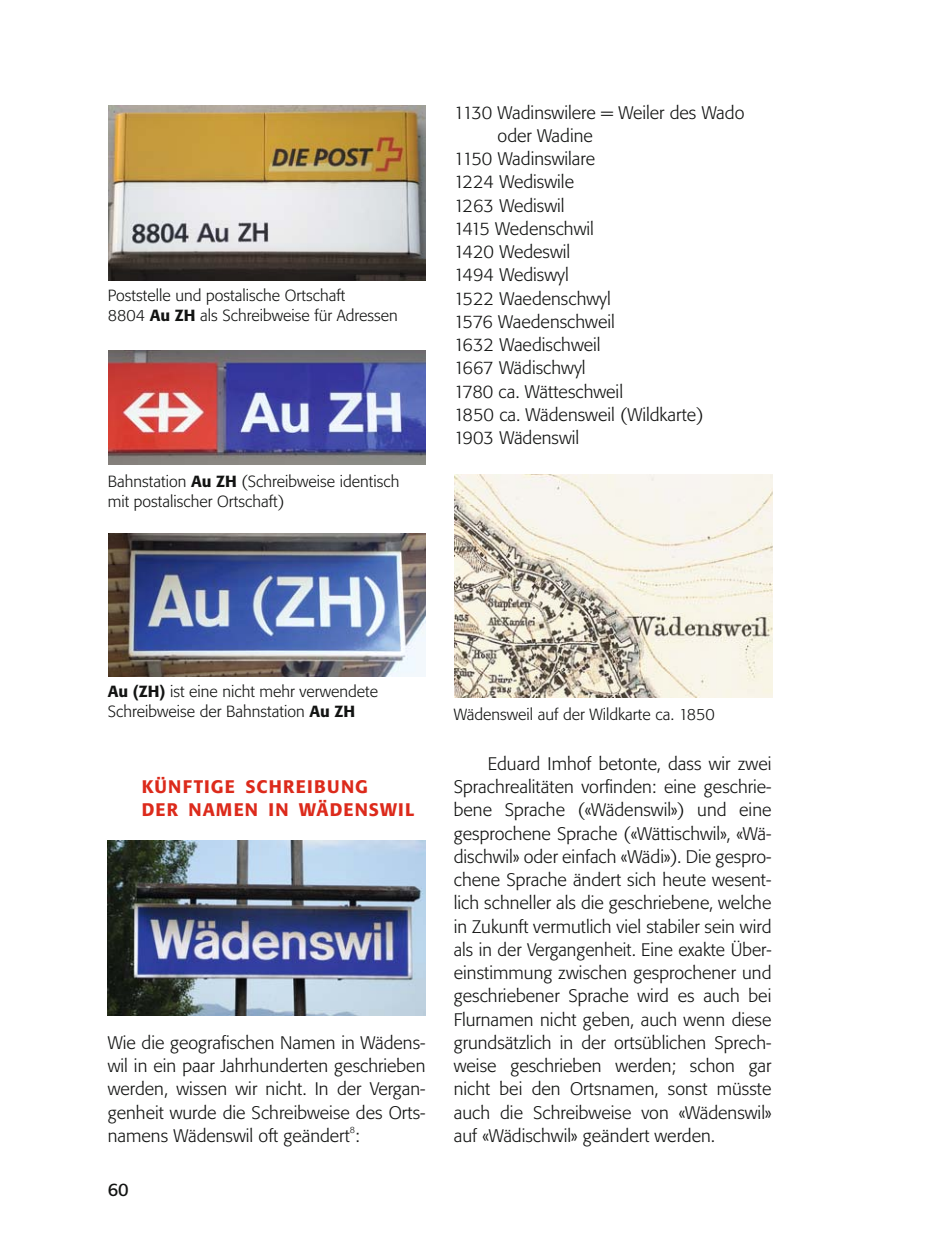
<style>
.page{position:relative;width:936px;height:1248px;background:#fff}
.page>*{position:absolute;margin:0;border:0;box-sizing:border-box;transform-origin:0 0}
.t1{font:300 18px/23.2px "Formata BQ";color:#131413;text-align:justify}
.t2{font:500 18px/23.2px "Formata BQ";letter-spacing:.06em;color:#dc2a1b}
.t3{font:18px "Formata BQ";color:#131413}
.t4{font:300 16px/20px "Formata BQ";color:#131413}
.t5{font:300 9px "Formata BQ";color:#131413}
.s1{font-weight:500}
</style>
<div class="page">
<img style="left:108px;top:106px;width:318px;height:174px">
<img style="left:108px;top:350px;width:318px;height:114px">
<img style="left:108px;top:533px;width:318px;height:144px">
<img style="left:454px;top:474px;width:318px;height:223px">
<img style="left:108px;top:840px;width:317px;height:175px">
<p class="t4" style="left:108px;top:287px;width:292px">Poststelle und postalische Ortschaft<br>8804 <span class="s1">Au ZH</span> als Schreibweise für Adressen</p>
<p class="t4" style="left:108px;top:473px;width:293px">Bahnstation <span class="s1">Au ZH</span> (Schreibweise identisch mit postalischer Ortschaft)</p>
<p class="t1" style="left:454px;top:102px;width:292px">1130 Wadinswilere = Weiler des Wado</p>
<p class="t1" style="left:497px;top:125px;width:97px">oder Wadine</p>
<p class="t1" style="left:454px;top:148px;width:143px">1150 Wadinswilare</p>
<p class="t1" style="left:454px;top:172px;width:122px">1224 Wediswile</p>
<p class="t1" style="left:454px;top:195px;width:112px">1263 Wediswil</p>
<p class="t1" style="left:454px;top:218px;width:142px">1415 Wedenschwil</p>
<p class="t1" style="left:454px;top:241px;width:118px">1420 Wedeswil</p>
<p class="t1" style="left:454px;top:265px;width:116px">1494 Wediswyl</p>
<p class="t1" style="left:454px;top:288px;width:158px">1522 Waedenschwyl</p>
<p class="t1" style="left:454px;top:311px;width:163px">1576 Waedenschweil</p>
<p class="t1" style="left:454px;top:334px;width:148px">1632 Waedischweil</p>
<p class="t1" style="left:454px;top:358px;width:133px">1667 Wädischwyl</p>
<p class="t1" style="left:454px;top:381px;width:171px">1780 ca. Wätteschweil</p>
<p class="t1" style="left:454px;top:404px;width:251px">1850 ca. Wädensweil (Wildkarte)</p>
<p class="t1" style="left:454px;top:427px;width:127px">1903 Wädenswil</p>
<p class="t4" style="left:108px;top:682px;width:272px"><span class="s1">Au (ZH)</span> ist eine nicht mehr verwendete<br>Schreibweise der Bahnstation <span class="s1">Au ZH</span></p>
<p class="t2" style="left:142px;top:776px;width:274px">KÜNFTIGE SCHREIBUNG<br>DER NAMEN IN WÄDENSWIL</p>
<p class="t1" style="left:108px;top:1032px;width:319px">Wie die geografischen Namen in Wädens&shy;wil in ein paar Jahrhunderten ge schrieben werden, wissen wir nicht. In der Vergan&shy;genheit wurde die Schreibweise des Orts&shy;namens Wädenswil oft geändert :</p>
<p class="t5" style="left:350px;top:1125px;width:7px">8</p>
<p class="t3" style="left:108px;top:1181px;width:22px">60</p>
<p class="t4" style="left:454px;top:705px;width:262px">Wädensweil auf der Wildkarte ca. 1850</p>
<p class="t1" style="left:454px;top:753px;width:319px;text-indent:34px">Eduard Imhof betonte, dass wir zwei Sprachrealitäten vorfinden: eine geschrie&shy;bene Sprache («Wädenswil») und eine gesprochene Sprache («Wättischwil», «Wä - dischwil» oder einfach «Wädi»). Die gespro&shy;chene Sprache ändert sich heute wesent&shy;lich schneller als die geschriebene, welche in Zukunft vermutlich viel stabiler sein wird als in der Vergangenheit. Eine exakte Über - einstimmung zwischen gesprochener und geschriebener Sprache wird es auch bei Flurnamen nicht geben, auch wenn diese grundsätzlich in der ortsüblichen Sprech&shy;weise geschrieben werden; schon gar nicht bei den Ortsnamen, sonst müsste auch die Schreibweise von «Wädenswil» auf «Wädischwil» geändert werden.</p>
</div>
